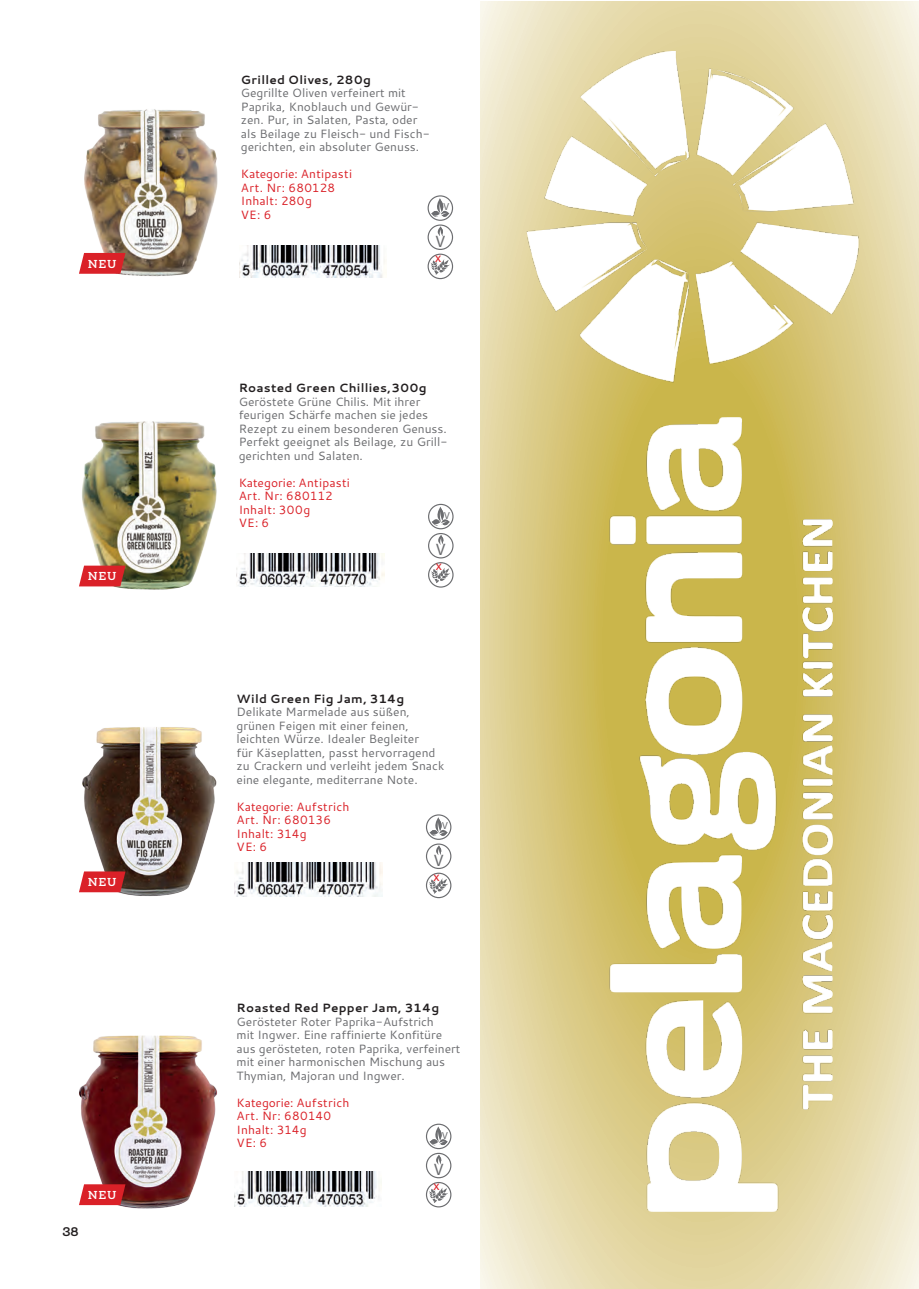
<style>
.page{position:relative;width:919px;height:1289px;background:#fff}
.page>*{position:absolute;margin:0;border:0;box-sizing:border-box;transform-origin:0 0}
.t1{font:16.65px "Myriad Pro";color:#6c6d70}
.t2{font:13.2px "Myriad Pro";color:#da2128}
.t3{font:12px/13.5px "Cantarell";color:#6c6d70}
.t4{font:12px/13.5px "Cantarell";letter-spacing:.015em;color:#da2128}
.t5{font:700 12px "Cantarell";letter-spacing:.02em;color:#231f20}
.t6{font:700 12px "Queulat Soft";color:#231f20}
.t7{font:700 11.1px "Queulat Soft";letter-spacing:.055em;color:#fff}
.t8{font:10.2px "Myriad Pro";color:#6c6d70}
</style>
<div class="page">
<img style="left:234px;top:863px;width:148px;height:34px">
<img style="left:234px;top:1171px;width:147px;height:35px">
<img style="left:238px;top:553px;width:146px;height:33px">
<img style="left:239px;top:245px;width:147px;height:32px">
<svg style="left:480px;top:2px;width:438px;height:1286px;background:#e2d59f"></svg>
<img style="left:514px;top:33px;width:358px;height:359px">
<img style="left:593px;top:376px;width:250px;height:877px">
<img style="left:80px;top:727px;width:137px;height:169px">
<img style="left:79px;top:421px;width:138px;height:169px">
<img style="left:84px;top:109px;width:134px;height:168px">
<img style="left:79px;top:1035px;width:138px;height:174px">
<svg style="left:426px;top:1123px;width:25px;height:84px"></svg>
<svg style="left:427px;top:195px;width:26px;height:84px"></svg>
<svg style="left:428px;top:504px;width:25px;height:83px"></svg>
<svg style="left:426px;top:814px;width:25px;height:84px"></svg>
<svg style="left:79px;top:1184px;width:46px;height:21px"></svg>
<svg style="left:79px;top:871px;width:46px;height:21px"></svg>
<svg style="left:79px;top:565px;width:46px;height:21px"></svg>
<svg style="left:79px;top:253px;width:46px;height:21px"></svg>
<p class="t7" style="left:88px;top:256px;width:30px">NEU</p>
<p class="t7" style="left:88px;top:569px;width:30px">NEU</p>
<p class="t7" style="left:88px;top:874px;width:30px">NEU</p>
<p class="t7" style="left:88px;top:1187px;width:30px">NEU</p>
<p class="t6" style="left:62px;top:1223px;width:18px">38</p>
<p class="t5" style="left:241px;top:71px;width:132px">Grilled Olives, 280g</p>
<p class="t3" style="left:241px;top:86px;width:190px">Gegrillte Oliven verfeinert mit Paprika, Knoblauch und Gewür&shy;zen. Pur, in Salaten, Pasta, oder als Beilage zu Fleisch- und Fisch&shy;gerichten, ein absoluter Genuss.</p>
<p class="t4" style="left:241px;top:167px;width:113px">Kategorie: Antipasti<br>Art. Nr: 680128<br>Inhalt: 280g<br>VE: 6</p>
<p class="t8" style="left:443px;top:201px;width:7px">V</p>
<h1 class="t1" style="left:435px;top:231px;width:11px">V</h1>
<p class="t2" style="left:435px;top:249px;width:8px">x</p>
<p class="t5" style="left:239px;top:379px;width:190px">Roasted Green Chillies,300g</p>
<p class="t3" style="left:239px;top:394px;width:210px">Geröstete Grüne Chilis. Mit ihrer feurigen Schärfe machen sie jedes Rezept zu einem besonderen Genuss.<br>Perfekt geeignet als Beilage, zu Grill&shy;gerichten und Salaten.</p>
<p class="t4" style="left:239px;top:475px;width:113px">Kategorie: Antipasti<br>Art. Nr: 680112<br>Inhalt: 300g<br>VE: 6</p>
<p class="t8" style="left:444px;top:509px;width:7px">V</p>
<h1 class="t1" style="left:436px;top:539px;width:11px">V</h1>
<p class="t2" style="left:435px;top:557px;width:8px">x</p>
<p class="t5" style="left:236px;top:690px;width:169px">Wild Green Fig Jam, 314g</p>
<p class="t3" style="left:236px;top:705px;width:209px">Delikate Marmelade aus süßen, grünen Feigen mit einer feinen, leichten Würze. Idealer Begleiter<br>für Käseplatten, passt hervorragend zu Crackern und verleiht jedem Snack eine elegante, mediterrane Note.</p>
<p class="t4" style="left:236px;top:799px;width:114px">Kategorie: Aufstrich<br>Art. Nr: 680136<br>Inhalt: 314g<br>VE: 6</p>
<p class="t8" style="left:442px;top:819px;width:7px">V</p>
<h1 class="t1" style="left:434px;top:849px;width:11px">V</h1>
<p class="t2" style="left:433px;top:868px;width:8px">x</p>
<p class="t5" style="left:236px;top:999px;width:204px">Roasted Red Pepper Jam, 314g</p>
<p class="t3" style="left:236px;top:1014px;width:225px">Gerösteter Roter Paprika-Aufstrich<br>mit Ingwer. Eine raffinierte Konfitüre aus gerösteten, roten Paprika, verfeinert mit einer harmonischen Mischung aus Thymian, Majoran und Ingwer.</p>
<p class="t4" style="left:236px;top:1095px;width:114px">Kategorie: Aufstrich<br>Art. Nr: 680140<br>Inhalt: 314g<br>VE: 6</p>
<p class="t8" style="left:442px;top:1128px;width:7px">V</p>
<h1 class="t1" style="left:434px;top:1159px;width:11px">V</h1>
<p class="t2" style="left:433px;top:1177px;width:8px">x</p>
</div>
